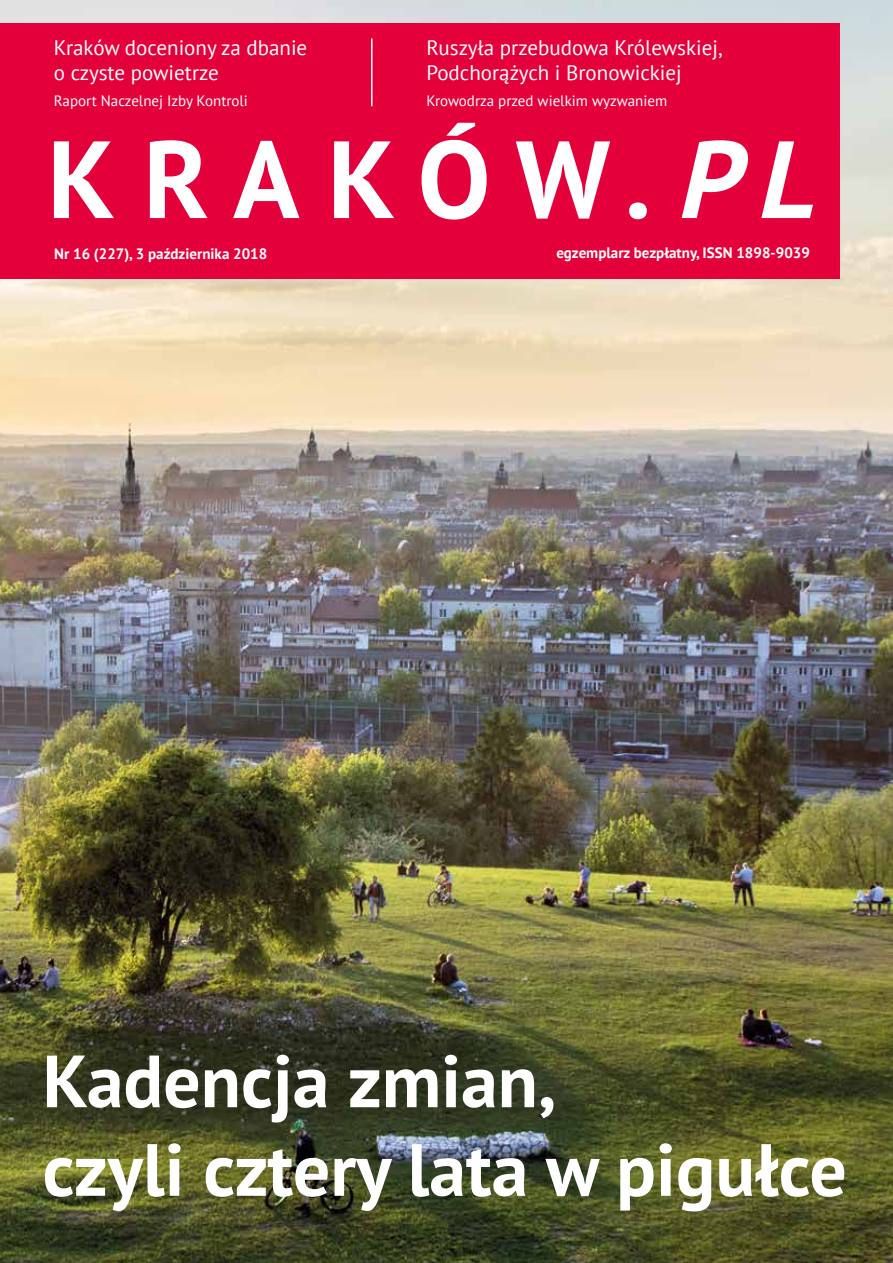
<style>
.page{position:relative;width:893px;height:1263px;background:#fff}
.page>*{position:absolute;margin:0;border:0;box-sizing:border-box;transform-origin:0 0}
.t1{font:700 109.5px "PT Sans";letter-spacing:.23em;color:#fff}
.t2{font:700 73.8px/88.7px "PT Sans";color:#fff}
.t3{font:21px/25.2px "PT Sans";color:#fff}
.t4{font:700 15px "PT Sans";color:#fff}
.t5{font:15px "PT Sans";color:#fff}
.s1{font-style:italic}
</style>
<div class="page">
<img style="left:0;top:0;width:893px;height:1263px">
<div style="left:0;top:23px;width:839px;height:256px;background:#e4003a"></div>
<hr style="left:371px;top:38px;width:2px;height:68px;background:#fff">
<p class="t3" style="left:54px;top:34px;width:255px">Kraków doceniony za dbanie o czyste powietrze</p>
<p class="t5" style="left:54px;top:91px;width:196px">Raport Naczelnej Izby Kontroli</p>
<p class="t3" style="left:426px;top:34px;width:298px">Ruszyła przebudowa Królewskiej,<br>Podchorążych i Bronowickiej</p>
<p class="t5" style="left:426px;top:91px;width:242px">Krowodrza przed wielkim wyzwaniem</p>
<h1 class="t1" style="left:47px;top:107px;width:798px">KRAKÓW.<span class="s1">PL</span></h1>
<p class="t4" style="left:54px;top:244px;width:214px">Nr 16 (227), 3 października 2018</p>
<p class="t4" style="left:556px;top:243px;width:255px">egzemplarz bezpłatny, ISSN 1898-9039</p>
<h2 class="t2" style="left:43px;top:1036px;width:806px">Kadencja zmian,<br>czyli cztery lata w pigułce</h2>
</div>
